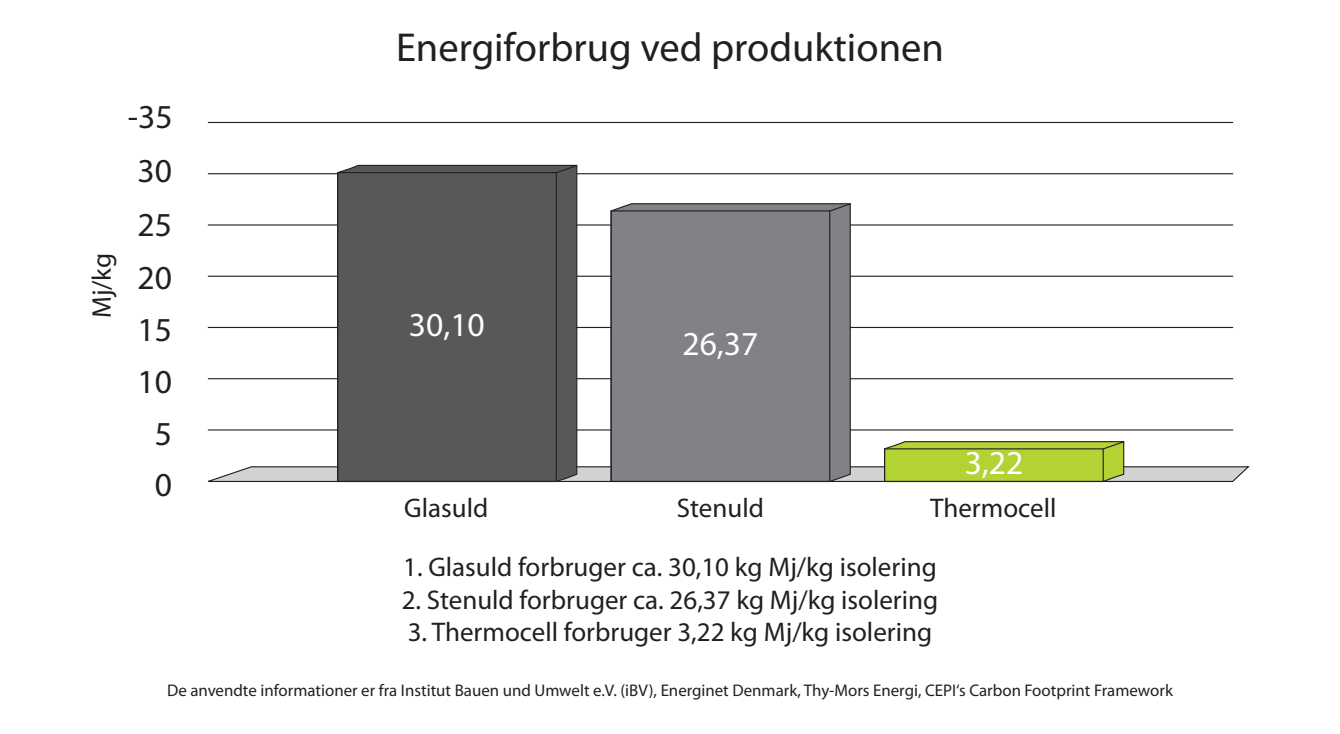
<style>
.page{position:relative;width:1340px;height:734px;background:#fff}
.page>*{position:absolute;margin:0;border:0;box-sizing:border-box;transform-origin:0 0}
.t1{font:40.5px "Myriad Pro";color:#231f20}
.t2{font:33.52px "Myriad Pro";color:#231f20}
.t3{font:33.52px "Myriad Pro";color:#fff}
.t4{font:27px "Myriad Pro";color:#231f20}
.t5{font:16.88px "Myriad Pro";color:#231f20}
</style>
<div class="page">
<hr style="left:208px;top:429px;width:1025px;height:1px;background:#231f20">
<hr style="left:208px;top:378px;width:1025px;height:1px;background:#231f20">
<hr style="left:208px;top:327px;width:1025px;height:1px;background:#231f20">
<hr style="left:208px;top:275px;width:1025px;height:2px;background:#231f20">
<hr style="left:208px;top:224px;width:1025px;height:1px;background:#231f20">
<hr style="left:208px;top:173px;width:1025px;height:1px;background:#231f20">
<hr style="left:208px;top:122px;width:1025px;height:1px;background:#231f20">
<div style="left:609px;top:203px;width:242px;height:237px;background:#808285"></div>
<div style="left:336px;top:164px;width:242px;height:276px;background:#57585a"></div>
<div style="left:337px;top:172px;width:220px;height:310px;border:1px solid #231f20"></div>
<div style="left:610px;top:210px;width:220px;height:272px;border:1px solid #231f20"></div>
<svg style="left:208px;top:440px;width:1041px;height:42px"></svg>
<svg style="left:828px;top:203px;width:23px;height:9px"></svg>
<svg style="left:555px;top:164px;width:23px;height:10px"></svg>
<p class="t2" style="left:128px;top:96px;width:46px">-35</p>
<p class="t4" style="left:85px;top:318px;width:67px;rotate:-90deg">Mj/kg</p>
<p class="t2" style="left:137px;top:150px;width:36px">30</p>
<p class="t2" style="left:137px;top:203px;width:36px">25</p>
<p class="t2" style="left:137px;top:256px;width:36px">20</p>
<p class="t2" style="left:137px;top:309px;width:36px">15</p>
<p class="t2" style="left:137px;top:361px;width:36px">10</p>
<p class="t2" style="left:155px;top:413px;width:19px">5</p>
<p class="t2" style="left:155px;top:464px;width:19px">0</p>
<h1 class="t1" style="left:396px;top:23px;width:549px">Energiforbrug ved produktionen</h1>
<p class="t3" style="left:409px;top:304px;width:77px">30,10</p>
<p class="t3" style="left:682px;top:323px;width:77px">26,37</p>
<p class="t3" style="left:964px;top:442px;width:60px">3,22</p>
<p class="t4" style="left:404px;top:491px;width:85px">Glasuld</p>
<p class="t4" style="left:677px;top:491px;width:88px">Stenuld</p>
<p class="t4" style="left:930px;top:491px;width:128px">Thermocell</p>
<p class="t4" style="left:403px;top:550px;width:535px">1. Glasuld forbruger ca. 30,10 kg Mj/kg isolering</p>
<p class="t4" style="left:401px;top:582px;width:538px">2. Stenuld forbruger ca. 26,37 kg Mj/kg isolering</p>
<p class="t4" style="left:408px;top:615px;width:526px">3. Thermocell forbruger 3,22 kg Mj/kg isolering</p>
<p class="t5" style="left:167px;top:680px;width:1007px">De anvendte informationer er fra Institut Bauen und Umwelt e.V. (iBV), Energinet Denmark, Thy-Mors Energi, CEPI‘s Carbon Footprint Framework</p>
</div>
